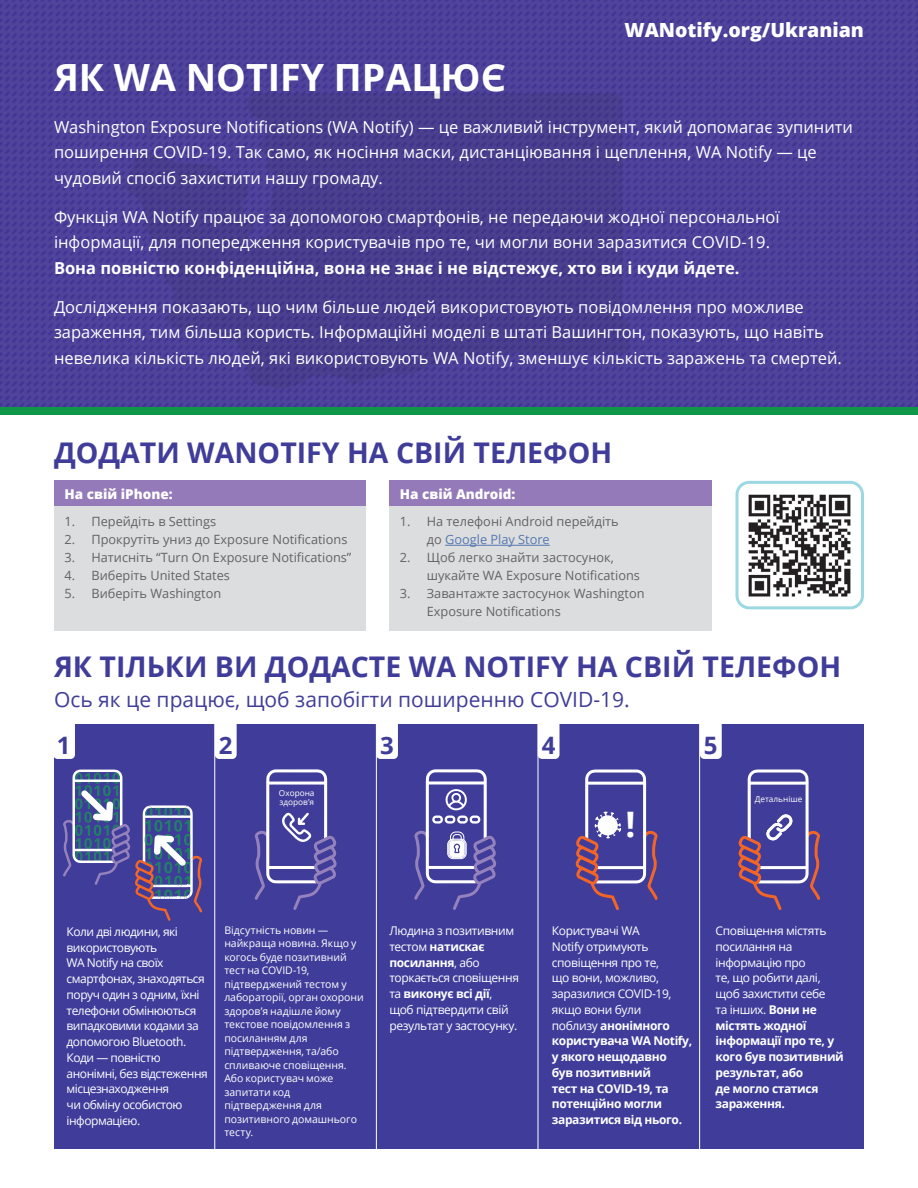
<style>
.page{position:relative;width:918px;height:1188px;background:#fff}
.page>*{position:absolute;margin:0;border:0;box-sizing:border-box;transform-origin:0 0}
.t1{font:700 37.5px "Open Sans";color:#fff}
.t2{font:700 35.1px "Open Sans";color:#fff}
.t3{font:700 28.5px "Open Sans";color:#3f3d99}
.t4{font:700 24px "Open Sans";color:#3f3d99}
.t5{font:21px "Open Sans";color:#3f3d99}
.t6{font:800 19.5px "Open Sans";color:#fff}
.t7{font:16.5px/25.5px "Open Sans";color:#fff}
.t8{font:800 13.5px "Open Sans";color:#fff}
.t9{font:12.75px/18px "Open Sans";color:#636366}
.t10{font:700 12px/15.8px "Open Sans";letter-spacing:-.03em;color:#fff}
.t11{font:12px/15.8px "Open Sans";letter-spacing:-.04em;color:#fff}
.t12{font:10.5px/13.5px "Open Sans";letter-spacing:-.005em;color:#fff}
.t13{font:8.25px/9px "Open Sans";color:#fff}
.s1{font-weight:700}
.s2{color:#5678b0}
.s3{font-weight:400}
</style>
<div class="page">
<img style="left:0;top:0;width:918px;height:408px">
<svg style="left:125px;top:93px;width:505px;height:296px;background:#473d8f"></svg>
<div style="left:0;top:408px;width:918px;height:7px;background:#0f9749"></div>
<div style="left:54px;top:481px;width:312px;height:25px;background:#947ab8"></div>
<div style="left:389px;top:506px;width:323px;height:124px;background:#dcdddf"></div>
<div style="left:54px;top:506px;width:312px;height:124px;background:#dcdddf"></div>
<div style="left:389px;top:481px;width:323px;height:25px;background:#947ab8"></div>
<hr style="left:445px;top:545px;width:105px;height:1px;background:#5678b0">
<div style="left:54px;top:725px;width:810px;height:424px;background:#3f3d99"></div>
<svg style="left:575px;top:770px;width:83px;height:140px"></svg>
<svg style="left:738px;top:769px;width:82px;height:141px"></svg>
<svg style="left:63px;top:770px;width:139px;height:151px"></svg>
<svg style="left:414px;top:769px;width:83px;height:141px"></svg>
<hr style="left:214px;top:725px;width:1px;height:424px;background:#fff">
<hr style="left:376px;top:725px;width:1px;height:424px;background:#fff">
<hr style="left:538px;top:725px;width:1px;height:424px;background:#fff">
<hr style="left:699px;top:725px;width:1px;height:424px;background:#fff">
<svg style="left:54px;top:725px;width:21px;height:34px"></svg>
<svg style="left:215px;top:725px;width:22px;height:34px"></svg>
<svg style="left:376px;top:725px;width:22px;height:34px"></svg>
<svg style="left:538px;top:725px;width:22px;height:34px"></svg>
<svg style="left:700px;top:725px;width:22px;height:34px"></svg>
<svg style="left:255px;top:769px;width:82px;height:141px"></svg>
<img style="left:748px;top:494px;width:103px;height:103px">
<div style="left:735px;top:481px;width:129px;height:128px;border:3px solid #9bd8e2;border-radius:12px"></div>
<p class="t6" style="left:624px;top:15px;width:241px">WANotify.org/Ukranian</p>
<p class="t1" style="left:54px;top:51px;width:454px">ЯК WA NOTIFY ПРАЦЮЄ</p>
<p class="t7" style="left:54px;top:114px;width:800px">Washington Exposure Notifications (WA Notify) — це важливий інструмент, який допомагає зупинити поширення COVID-19. Так само, як носіння маски, дистанціювання і щеплення, WA Notify — це чудовий спосіб захистити нашу громаду.</p>
<p class="t7" style="left:54px;top:204px;width:727px">Функція WA Notify працює за допомогою смартфонів, не передаючи жодної персональної інформації, для попередження користувачів про те, чи могли вони заразитися COVID-19.<br><span class="s1">Вона повністю конфіденційна, вона не знає і не відстежує, хто ви і куди йдете.</span></p>
<p class="t7" style="left:54px;top:294px;width:789px">Дослідження показають, що чим більше людей використовують повідомлення про можливе зараження, тим більша користь. Інформаційні моделі в штаті Вашингтон, показують, що навіть невелика кількість людей, які використовують WA Notify, зменшує кількість заражень та смертей.</p>
<p class="t3" style="left:54px;top:432px;width:560px">ДОДАТИ WANOTIFY НА СВІЙ ТЕЛЕФОН</p>
<p class="t8" style="left:64px;top:483px;width:110px">На свій iPhone:</p>
<p class="t9" style="left:64px;top:512px;width:153px">1. Перейдіть в Settings</p>
<p class="t9" style="left:64px;top:530px;width:284px">2. Прокрутіть униз до Exposure Notifications</p>
<p class="t9" style="left:64px;top:548px;width:288px">3. Натисніть “Turn On Exposure Notifications”</p>
<p class="t9" style="left:64px;top:566px;width:167px">4. Виберіть United States</p>
<p class="t9" style="left:64px;top:584px;width:158px">5. Виберіть Washington</p>
<p class="t8" style="left:400px;top:483px;width:117px">На свій Android:</p>
<p class="t9" style="left:427px;top:512px;width:193px;text-indent:-27px">1. На телефоні Android перейдіть до <span class="s2">Google Play Store</span></p>
<p class="t9" style="left:427px;top:548px;width:215px;text-indent:-27px">2. Щоб легко знайти застосунок, шукайте WA Exposure Notifications</p>
<p class="t9" style="left:427px;top:584px;width:219px;text-indent:-27px">3. Завантажте застосунок Washington<br>Exposure Notifications</p>
<p class="t3" style="left:54px;top:647px;width:789px">ЯК ТІЛЬКИ ВИ ДОДАСТЕ WA NOTIFY НА СВІЙ ТЕЛЕФОН</p>
<p class="t5" style="left:54px;top:685px;width:577px">Ось як це працює, щоб запобігти поширенню COVID-19.</p>
<p class="t4" style="left:57px;top:728px;width:15px">1</p>
<p class="t4" style="left:219px;top:728px;width:15px">2</p>
<p class="t4" style="left:380px;top:728px;width:15px">3</p>
<p class="t4" style="left:542px;top:728px;width:15px">4</p>
<p class="t4" style="left:704px;top:728px;width:15px">5</p>
<p class="t13" style="left:279px;top:788px;width:37px">Охорона здоров’я</p>
<p class="t2" style="left:626px;top:800px;width:12px">!</p>
<p class="t13" style="left:755px;top:795px;width:49px">Детальніше</p>
<p class="t11" style="left:67px;top:923px;width:143px">Коли дві людини, які використовують<br>WA Notify на своїх смартфонах, знаходяться поруч один з одним, їхні телефони обмінюються випадковими кодами за допомогою Bluetooth.<br>Коди — повністю анонімні, без відстеження місцезнаходження<br>чи обміну особистою інформацією.</p>
<p class="t12" style="left:224px;top:923px;width:141px">Відсутність новин — найкраща новина. Якщо у когось буде позитивний тест на COVID-19, підтверджений тестом у лабораторії, орган охорони здоров’я надішле йому текстове повідомлення з посиланням для підтвердження, та/або спливаюче сповіщення.<br>Або користувач може запитати код підтвердження для позитивного домашнього тесту.</p>
<p class="t11" style="left:389px;top:923px;width:131px">Людина з позитивним тестом <span class="s1">натискає посилання</span>, або торкається сповіщення та <span class="s1">виконує всі дії</span>, щоб підтвердити свій результат у застосунку.</p>
<p class="t10" style="left:552px;top:923px;width:142px"><span class="s3">Користувачі WA<br>Notify отримують сповіщення про те,<br>що вони, можливо, заразилися COVID-19, якщо вони були<br>поблизу</span> анонімного користувача WA Notify, у якого нещодавно<br>був позитивний<br>тест на COVID-19, та потенційно могли заразитися від нього.</p>
<p class="t10" style="left:716px;top:923px;width:130px"><span class="s3">Сповіщення містять посилання на інформацію про<br>те, що робити далі, щоб захистити себе<br>та інших.</span> Вони не містять жодної інформації про те, у кого був позитивний результат, або<br>де могло статися зараження.</p>
</div>
